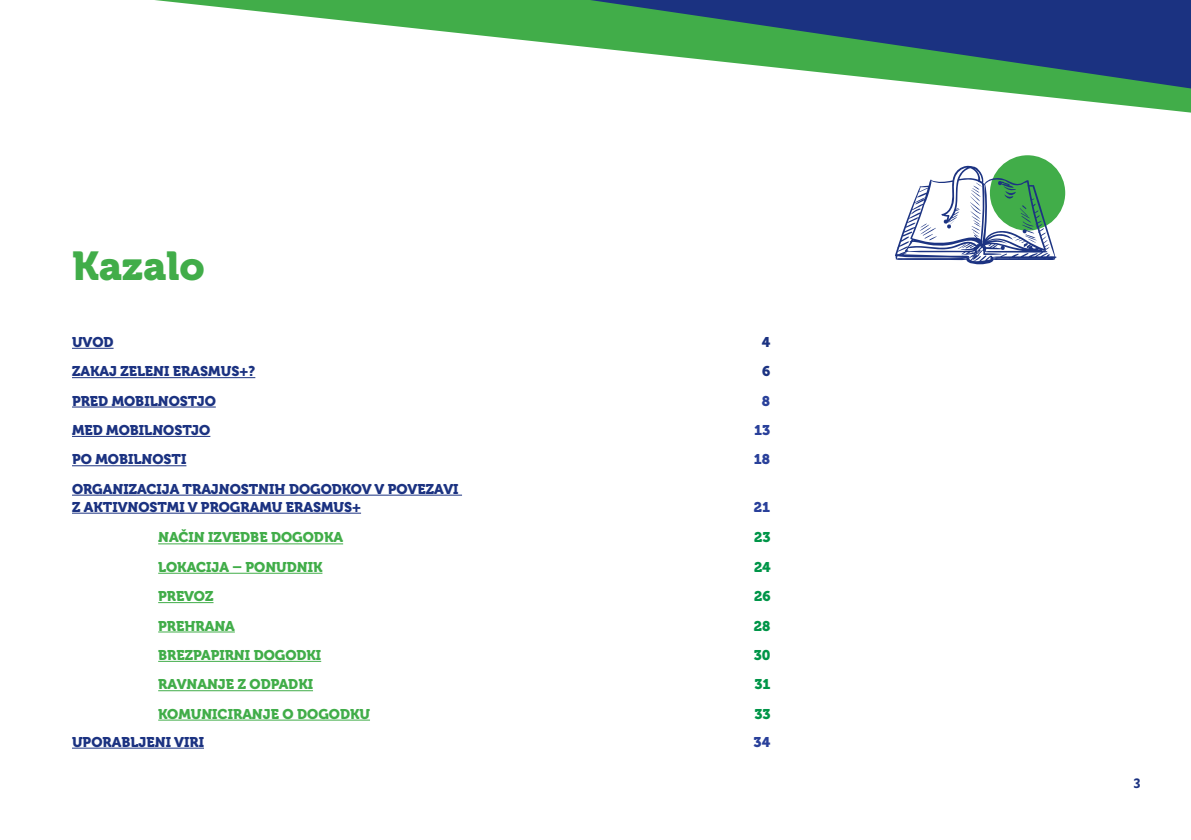
<style>
.page{position:relative;width:1191px;height:840px;background:#fff}
.page>*{position:absolute;margin:0;border:0;box-sizing:border-box;transform-origin:0 0}
.t1{font:40px "Museo 900";color:#41ad49}
.t2{font:600 16px "Karbon";color:#1b3281}
.t3{font:14px/18px "Museo 900";color:#1b3281}
.t4{font:14px "Museo 900";color:#41ad49}
.t5{font:14px "Museo 900";color:#009548}
.t6{font:14px "Museo 900";color:#29409a}
</style>
<div class="page">
<svg style="left:155px;top:0;width:1036px;height:112px"></svg>
<svg style="left:590px;top:0;width:601px;height:88px;background:#497a7f"></svg>
<hr style="left:72px;top:348px;width:42px;height:1px;background:#1b3281">
<hr style="left:72px;top:377px;width:183px;height:1px;background:#1b3281">
<hr style="left:72px;top:406px;width:144px;height:1px;background:#1b3281">
<hr style="left:72px;top:436px;width:138px;height:1px;background:#1b3281">
<hr style="left:72px;top:465px;width:114px;height:1px;background:#1b3281">
<hr style="left:72px;top:494px;width:390px;height:1px;background:#1b3281">
<hr style="left:72px;top:512px;width:289px;height:1px;background:#1b3281">
<hr style="left:72px;top:747px;width:132px;height:1px;background:#1b3281">
<hr style="left:158px;top:543px;width:185px;height:1px;background:#41ad49">
<hr style="left:158px;top:572px;width:164px;height:1px;background:#41ad49">
<hr style="left:158px;top:602px;width:55px;height:1px;background:#41ad49">
<hr style="left:158px;top:631px;width:77px;height:1px;background:#41ad49">
<hr style="left:158px;top:660px;width:163px;height:1px;background:#41ad49">
<hr style="left:158px;top:690px;width:155px;height:1px;background:#41ad49">
<hr style="left:158px;top:719px;width:212px;height:1px;background:#41ad49">
<div style="left:990px;top:155px;width:75px;height:75px;background:#41ad49;border-radius:50%"></div>
<svg style="left:895px;top:165px;width:161px;height:99px"></svg>
<h1 class="t1" style="left:72px;top:243px;width:134px">Kazalo</h1>
<p class="t3" style="left:72px;top:333px;width:43px">UVOD</p>
<p class="t3" style="left:761px;top:333px;width:10px">4</p>
<p class="t3" style="left:72px;top:362px;width:185px">ZAKAJ ZELENI ERASMUS+?</p>
<p class="t3" style="left:762px;top:362px;width:10px">6</p>
<p class="t3" style="left:72px;top:391px;width:145px">PRED MOBILNOSTJO</p>
<p class="t6" style="left:762px;top:392px;width:10px">8</p>
<p class="t3" style="left:72px;top:421px;width:140px">MED MOBILNOSTJO</p>
<p class="t6" style="left:754px;top:422px;width:18px">13</p>
<p class="t3" style="left:72px;top:450px;width:116px">PO MOBILNOSTI</p>
<p class="t6" style="left:754px;top:451px;width:18px">18</p>
<p class="t3" style="left:72px;top:479px;width:388px">ORGANIZACIJA TRAJNOSTNIH DOGODKOV V POVEZAVI<br>Z AKTIVNOSTMI V PROGRAMU ERASMUS+</p>
<p class="t6" style="left:754px;top:498px;width:18px">21</p>
<p class="t4" style="left:158px;top:529px;width:186px">NAČIN IZVEDBE DOGODKA</p>
<p class="t5" style="left:754px;top:529px;width:18px">23</p>
<p class="t4" style="left:158px;top:558px;width:166px">LOKACIJA – PONUDNIK</p>
<p class="t5" style="left:754px;top:558px;width:18px">24</p>
<p class="t4" style="left:158px;top:588px;width:57px">PREVOZ</p>
<p class="t5" style="left:754px;top:588px;width:18px">26</p>
<p class="t4" style="left:158px;top:617px;width:78px">PREHRANA</p>
<p class="t5" style="left:754px;top:617px;width:18px">28</p>
<p class="t4" style="left:158px;top:646px;width:164px">BREZPAPIRNI DOGODKI</p>
<p class="t5" style="left:754px;top:646px;width:18px">30</p>
<p class="t4" style="left:158px;top:676px;width:156px">RAVNANJE Z ODPADKI</p>
<p class="t5" style="left:754px;top:676px;width:18px">31</p>
<p class="t4" style="left:158px;top:705px;width:213px">KOMUNICIRANJE O DOGODKU</p>
<p class="t5" style="left:754px;top:705px;width:18px">33</p>
<p class="t3" style="left:72px;top:732px;width:133px">UPORABLJENI VIRI</p>
<p class="t6" style="left:753px;top:733px;width:18px">34</p>
<p class="t2" style="left:1133px;top:774px;width:8px">3</p>
</div>
